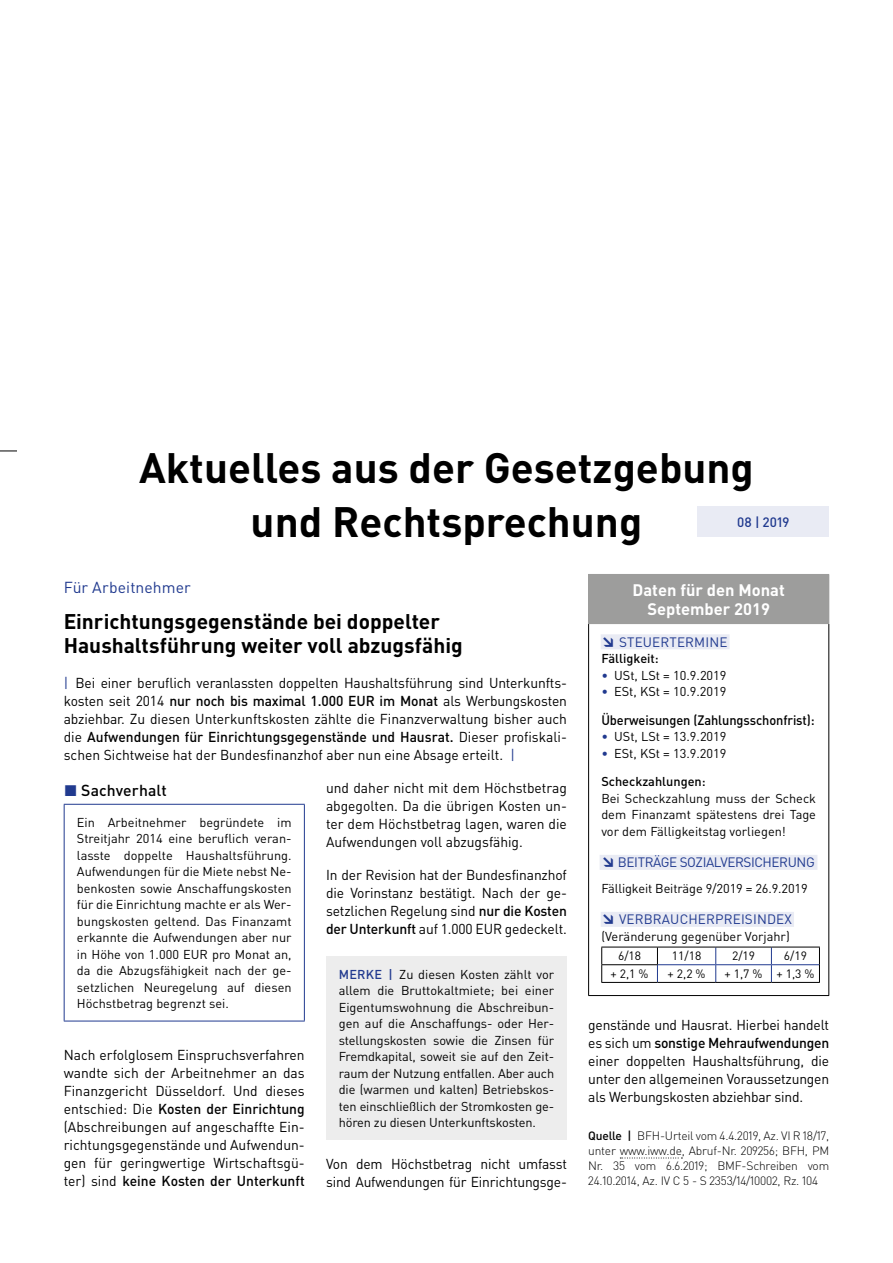
<style>
.page{position:relative;width:893px;height:1263px;background:#fff}
.page>*{position:absolute;margin:0;border:0;box-sizing:border-box;transform-origin:0 0}
.t1{font:700 42px/54px "DIN Pro";color:#000;text-align:center}
.t2{font:700 21px/24px "DIN Pro";color:#000}
.t3{font:700 16.5px/19.5px "DIN Pro";color:#fff;text-align:center}
.t4{font:15.75px "DIN Pro";color:#213a8f}
.t5{font:500 15.75px "DIN Pro";letter-spacing:.005em;color:#000}
.t6{font:14.25px/18px "DIN Pro";letter-spacing:-.01em;color:#000;text-align:justify}
.t7{font:13.5px "DIN Pro";letter-spacing:.01em;color:#213a8f}
.t8{font:500 13.5px "DIN Pro";letter-spacing:-.005em;color:#000;scale:.95 1}
.t9{font:13.5px "DIN Pro";letter-spacing:-.03em;color:#213a8f}
.t10{font:500 13.5px "DIN Pro";color:#213a8f}
.t11{font:12.75px/16.5px "DIN Pro";color:#000;text-align:justify}
.t12{font:500 12.75px "DIN Pro";color:#000}
.t13{font:300 12px/15px "DIN Pro";letter-spacing:-.015em;color:#000;text-align:justify}
.t14{font:12px "DIN Pro";color:#000}
.s1{color:#213a8f}
.s2{font-weight:500}
.s3{font-weight:500;color:#213a8f}
.s4{font-weight:900}
</style>
<div class="page">
<svg style="left:0;top:451px;width:17px;height:1px"></svg>
<div style="left:697px;top:506px;width:132px;height:31px;background:#e9ebf4"></div>
<div style="left:589px;top:574px;width:240px;height:50px;background:#9d9d9c"></div>
<hr style="left:588px;top:624px;width:1px;height:371px;background:#000">
<hr style="left:828px;top:624px;width:1px;height:371px;background:#000">
<hr style="left:588px;top:995px;width:241px;height:1px;background:#000">
<hr style="left:588px;top:574px;width:241px;height:1px;background:#9d9d9c">
<hr style="left:588px;top:575px;width:1px;height:48px;background:#9d9d9c">
<hr style="left:588px;top:623px;width:241px;height:1px;background:#9d9d9c">
<div style="left:601px;top:634px;width:129px;height:15px;background:#e9ebf4"></div>
<div style="left:600px;top:855px;width:217px;height:15px;background:#e9ebf4"></div>
<div style="left:601px;top:912px;width:193px;height:15px;background:#e9ebf4"></div>
<hr style="left:601px;top:982px;width:56px;height:1px;background:#000">
<hr style="left:657px;top:982px;width:59px;height:1px;background:#000">
<hr style="left:716px;top:982px;width:55px;height:1px;background:#000">
<hr style="left:771px;top:982px;width:49px;height:1px;background:#000">
<svg style="left:601px;top:947px;width:219px;height:35px"></svg>
<hr style="left:601px;top:964px;width:57px;height:1px;background:#000">
<hr style="left:64px;top:804px;width:241px;height:1px;background:#213a8f">
<hr style="left:64px;top:805px;width:1px;height:216px;background:#213a8f">
<hr style="left:304px;top:805px;width:1px;height:216px;background:#213a8f">
<hr style="left:64px;top:1021px;width:241px;height:1px;background:#213a8f">
<div style="left:326px;top:956px;width:241px;height:184px;background:#ededed"></div>
<svg style="left:620px;top:1157px;width:62px;height:1px"></svg>
<h1 class="t1" style="left:139px;top:439px;width:616px">Aktuelles aus der Gesetzgebung und Rechtsprechung</h1>
<p class="t10" style="left:737px;top:513px;width:54px">08 | 2019</p>
<p class="t4" style="left:64px;top:577px;width:128px">Für Arbeitnehmer</p>
<h2 class="t2" style="left:64px;top:609px;width:400px">Einrichtungsgegenstände bei doppelter<br>Haushaltsführung weiter voll abzugsfähig</h2>
<p class="t6" style="left:64px;top:673px;width:505px"><span class="s1">|</span> Bei einer beruflich veranlassten doppelten Haushaltsführung sind Unterkunfts&shy;kosten seit 2014 <span class="s2">nur noch bis maximal 1.000 EUR im Monat</span> als Werbungskosten abziehbar. Zu diesen Unterkunftskosten zählte die Finanzverwaltung bisher auch die <span class="s2">Aufwendungen für Einrichtungsgegenstände und Hausrat.</span> Dieser profiskali&shy;schen Sichtweise hat der Bundesfinanzhof aber nun eine Absage erteilt. <span class="s1">|</span></p>
<p class="t5" style="left:64px;top:779px;width:104px"><span class="s1">◼</span> Sachverhalt</p>
<p class="t11" style="left:77px;top:813px;width:216px">Ein Arbeitnehmer begründete im Streitjahr 2014 eine beruflich veran&shy;lasste doppelte Haushaltsführung.<br>Aufwendungen für die Miete nebst Ne&shy;benkosten sowie Anschaffungskosten für die Einrichtung machte er als Wer&shy;bungskosten geltend. Das Finanzamt erkannte die Aufwendungen aber nur in Höhe von 1.000 EUR pro Monat an, da die Abzugsfähigkeit nach der ge&shy;setzlichen Neuregelung auf diesen Höchstbetrag begrenzt sei.</p>
<p class="t6" style="left:64px;top:1045px;width:242px">Nach erfolglosem Einspruchsverfahren wandte sich der Arbeitnehmer an das Finanzgericht Düsseldorf. Und dieses entschied: Die <span class="s2">Kosten der Einrichtung </span>(Abschreibungen auf angeschaffte Ein&shy;richtungsgegenstände und Aufwendun&shy;gen für geringwertige Wirtschaftsgü&shy;ter) sind <span class="s2">keine Kosten der Unterkunft</span></p>
<p class="t6" style="left:326px;top:779px;width:242px">und daher nicht mit dem Höchstbetrag abgegolten. Da die übrigen Kosten un&shy;ter dem Höchstbetrag lagen, waren die Aufwendungen voll abzugsfähig.</p>
<p class="t6" style="left:326px;top:866px;width:242px">In der Revision hat der Bundesfinanzhof die Vorinstanz bestätigt. Nach der ge&shy;setzlichen Regelung sind <span class="s2">nur die Kosten der Unterkunft</span> auf 1.000 EUR gedeckelt.</p>
<p class="t11" style="left:339px;top:965px;width:217px"><span class="s3">MERKE |</span> Zu diesen Kosten zählt vor allem die Bruttokaltmiete; bei einer Eigentumswohnung die Abschreibun&shy;gen auf die Anschaffungs- oder Her&shy;stellungskosten sowie die Zinsen für Fremdkapital, soweit sie auf den Zeit&shy;raum der Nutzung entfallen. Aber auch die (warmen und kalten) Betriebskos&shy;ten einschließlich der Stromkosten ge&shy;hören zu diesen Unterkunftskosten.</p>
<p class="t6" style="left:326px;top:1154px;width:242px">Von dem Höchstbetrag nicht umfasst sind Aufwendungen für Einrichtungsge-</p>
<p class="t3" style="left:633px;top:579px;width:154px">Daten für den Monat<br>September 2019</p>
<p class="t7" style="left:601px;top:633px;width:128px"><span class="s4">↘</span> STEUERTERMINE</p>
<p class="t12" style="left:601px;top:650px;width:59px">Fälligkeit:</p>
<p class="t11" style="left:601px;top:666px;width:127px"><span class="s1">•</span> USt, LSt = 10.9.2019</p>
<p class="t11" style="left:601px;top:683px;width:127px"><span class="s1">•</span> ESt, KSt = 10.9.2019</p>
<p class="t8" style="left:601px;top:711px;width:226px">Überweisungen (Zahlungsschonfrist):</p>
<p class="t11" style="left:601px;top:728px;width:127px"><span class="s1">•</span> USt, LSt = 13.9.2019</p>
<p class="t11" style="left:601px;top:744px;width:127px"><span class="s1">•</span> ESt, KSt = 13.9.2019</p>
<p class="t12" style="left:601px;top:773px;width:106px">Scheckzahlungen:</p>
<p class="t11" style="left:601px;top:789px;width:216px">Bei Scheckzahlung muss der Scheck dem Finanzamt spätestens drei Tage vor dem Fälligkeitstag vorliegen!</p>
<p class="t9" style="left:601px;top:853px;width:215px"><span class="s4">↘</span> BEITRÄGE SOZIALVERSICHERUNG</p>
<p class="t11" style="left:601px;top:879px;width:208px">Fälligkeit Beiträge 9/2019 = 26.9.2019</p>
<p class="t7" style="left:601px;top:910px;width:192px"><span class="s4">↘</span> VERBRAUCHERPREISINDEX</p>
<p class="t11" style="left:601px;top:927px;width:190px">(Veränderung gegenüber Vorjahr)</p>
<p class="t14" style="left:618px;top:948px;width:25px">6/18</p>
<p class="t14" style="left:672px;top:948px;width:31px">11/18</p>
<p class="t14" style="left:732px;top:948px;width:25px">2/19</p>
<p class="t14" style="left:784px;top:948px;width:25px">6/19</p>
<p class="t14" style="left:611px;top:966px;width:39px">+ 2,1 %</p>
<p class="t14" style="left:668px;top:966px;width:39px">+ 2,2 %</p>
<p class="t14" style="left:725px;top:966px;width:91px">+ 1,7 % + 1,3 %</p>
<p class="t6" style="left:588px;top:1016px;width:242px">genstände und Hausrat. Hierbei handelt es sich um <span class="s2">sonstige Mehraufwendungen </span>einer doppelten Haushaltsführung, die unter den allgemeinen Voraussetzungen als Werbungskosten abziehbar sind.</p>
<p class="t13" style="left:588px;top:1128px;width:242px"><span class="s2">Quelle |</span> BFH-Urteil vom 4.4.2019, Az. VI R 18/17, unter www.iww.de, Abruf-Nr. 209256; BFH, PM Nr. 35 vom 6.6.2019; BMF-Schreiben vom 24.10.2014, Az. IV C 5 - S 2353/14/10002, Rz. 104</p>
</div>
